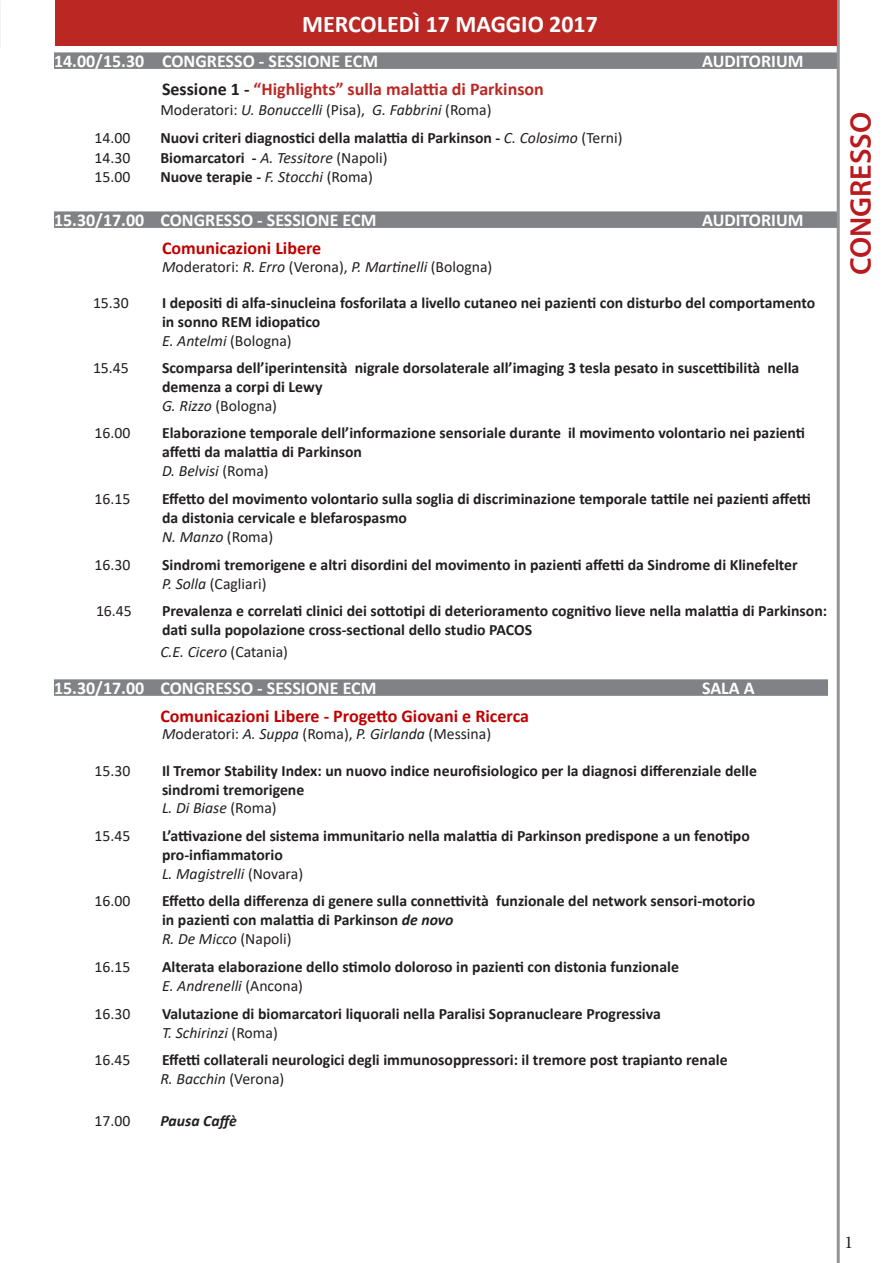
<style>
.page{position:relative;width:893px;height:1263px;background:#fff}
.page>*{position:absolute;margin:0;border:0;box-sizing:border-box;transform-origin:0 0}
.t1{font:600 30px "Myriad Pro";color:#ba191e}
.Normale{font:700 24px "Calibri";color:#fff}
.Normale-2{font:700 18px "Calibri";color:#fff}
.Normale-3{font:700 18px "Calibri";color:#c00000}
.Normale-4{font:700 18px "Calibri";color:#bb2824}
.t2{font:18px "Minion Pro";color:#231f20}
.Normale-5{font:700 15.75px/18.9px "Calibri";color:#231f20}
.Normale-6{font:15.75px "Calibri";color:#231f20}
.Normale-7{font:italic 15.75px "Calibri";color:#231f20}
.Normale-8{font:italic 700 15.75px "Calibri";color:#231f20}
.s1{color:#231f20}
.s2{font-style:italic}
.s3{font-weight:400;font-style:italic}
.s4{font-weight:400}
.s5{font-style:normal}
</style>
<div class="page">
<div style="left:54px;top:52px;width:784px;height:17px;background:#808285"></div>
<div style="left:54px;top:211px;width:783px;height:17px;background:#808285"></div>
<div style="left:54px;top:679px;width:774px;height:17px;background:#808285"></div>
<hr style="left:837px;top:0;width:3px;height:1263px;background:#939598">
<div style="left:55px;top:0;width:781px;height:45px;background:#bb2824"></div>
<p class="Normale" style="left:302px;top:7px;width:297px">MERCOLEDÌ 17 MAGGIO 2017</p>
<p class="Normale-2" style="left:54px;top:48px;width:326px">14.00/15.30 CONGRESSO - SESSIONE ECM</p>
<p class="Normale-2" style="left:702px;top:48px;width:103px">AUDITORIUM</p>
<p class="Normale-4" style="left:162px;top:76px;width:383px"><span class="s1">Sessione 1 -</span> “Highlights” sulla malattia di Parkinson</p>
<p class="Normale-6" style="left:160px;top:99px;width:333px">Moderatori: <span class="s2">U. Bonuccelli</span> (Pisa), <span class="s2">G. Fabbrini</span> (Roma)</p>
<p class="Normale-6" style="left:94px;top:127px;width:37px">14.00</p>
<p class="Normale-5" style="left:160px;top:129px;width:464px">Nuovi criteri diagnostici della malattia di Parkinson - <span class="s3">C. Colosimo</span> <span class="s4">(Terni)</span></p>
<p class="Normale-6" style="left:94px;top:147px;width:37px">14.30</p>
<p class="Normale-5" style="left:160px;top:148px;width:229px">Biomarcatori - <span class="s3">A. Tessitore</span> <span class="s4">(Napoli)</span></p>
<p class="Normale-6" style="left:94px;top:166px;width:37px">15.00</p>
<p class="Normale-5" style="left:160px;top:168px;width:214px">Nuove terapie - <span class="s3">F. Stocchi</span> <span class="s4">(Roma)</span></p>
<p class="Normale-2" style="left:54px;top:207px;width:324px">15.30/17.00 CONGRESSO - SESSIONE ECM</p>
<p class="Normale-2" style="left:702px;top:207px;width:103px">AUDITORIUM</p>
<p class="Normale-3" style="left:162px;top:235px;width:161px">Comunicazioni Libere</p>
<p class="Normale-6" style="left:162px;top:255px;width:332px"><span class="s2">M</span>oderatori: <span class="s2">R. Erro</span> (Verona), <span class="s2">P. Martinelli</span> (Bologna)</p>
<p class="Normale-6" style="left:93px;top:292px;width:37px">15.30</p>
<p class="Normale-5" style="left:162px;top:293px;width:655px">I depositi di alfa-sinucleina fosforilata a livello cutaneo nei pazienti con disturbo del comportamento in sonno REM idiopatico</p>
<p class="Normale-7" style="left:162px;top:329px;width:131px">E. Antelmi <span class="s5">(Bologna)</span></p>
<p class="Normale-6" style="left:93px;top:357px;width:37px">15.45</p>
<p class="Normale-5" style="left:162px;top:359px;width:639px">Scomparsa dell’iperintensità nigrale dorsolaterale all’imaging 3 tesla pesato in suscettibilità nella demenza a corpi di Lewy</p>
<p class="Normale-6" style="left:162px;top:395px;width:117px"><span class="s2">G. Rizzo</span> (Bologna)</p>
<p class="Normale-6" style="left:94px;top:422px;width:37px">16.00</p>
<p class="Normale-5" style="left:162px;top:423px;width:644px">Elaborazione temporale dell’informazione sensoriale durante il movimento volontario nei pazienti affetti da malattia di Parkinson</p>
<p class="Normale-7" style="left:162px;top:460px;width:108px">D. Belvisi <span class="s5">(Roma)</span></p>
<p class="Normale-6" style="left:94px;top:488px;width:37px">16.15</p>
<p class="Normale-5" style="left:162px;top:489px;width:650px">Effetto del movimento volontario sulla soglia di discriminazione temporale tattile nei pazienti affetti da distonia cervicale e blefarospasmo</p>
<p class="Normale-7" style="left:162px;top:526px;width:113px">N. Manzo <span class="s5">(Roma)</span></p>
<p class="Normale-6" style="left:94px;top:553px;width:37px">16.30</p>
<p class="Normale-5" style="left:162px;top:555px;width:637px">Sindromi tremorigene e altri disordini del movimento in pazienti affetti da Sindrome di Klinefelter<br><span class="s3">P. Solla</span> <span class="s4">(Cagliari)</span></p>
<p class="Normale-6" style="left:96px;top:600px;width:37px">16.45</p>
<p class="Normale-5" style="left:162px;top:602px;width:667px">Prevalenza e correlati clinici dei sottotipi di deterioramento cognitivo lieve nella malattia di Parkinson: dati sulla popolazione cross-sectional dello studio PACOS</p>
<p class="Normale-7" style="left:160px;top:641px;width:129px">C.E. Cicero <span class="s5">(Catania)</span></p>
<p class="Normale-2" style="left:54px;top:675px;width:324px">15.30/17.00 CONGRESSO - SESSIONE ECM</p>
<p class="Normale-2" style="left:702px;top:675px;width:54px">SALA A</p>
<p class="Normale-3" style="left:160px;top:703px;width:370px">Comunicazioni Libere - Progetto Giovani e Ricerca</p>
<p class="Normale-6" style="left:162px;top:723px;width:331px"><span class="s2">M</span>oderatori: <span class="s2">A. Suppa</span> (Roma), <span class="s2">P. Girlanda</span> (Messina)</p>
<p class="Normale-6" style="left:94px;top:759px;width:37px">15.30</p>
<p class="Normale-5" style="left:162px;top:761px;width:596px">Il Tremor Stability Index: un nuovo indice neurofisiologico per la diagnosi differenziale delle sindromi tremorigene</p>
<p class="Normale-7" style="left:162px;top:797px;width:116px">L. Di Biase <span class="s5">(Roma)</span></p>
<p class="Normale-6" style="left:94px;top:825px;width:37px">15.45</p>
<p class="Normale-5" style="left:162px;top:826px;width:589px">L’attivazione del sistema immunitario nella malattia di Parkinson predispone a un fenotipo</p>
<p class="Normale-5" style="left:162px;top:845px;width:122px">pro-infiammatorio</p>
<p class="Normale-7" style="left:162px;top:863px;width:143px">L. Magistrelli <span class="s5">(Novara)</span></p>
<p class="Normale-6" style="left:94px;top:890px;width:37px">16.00</p>
<p class="Normale-5" style="left:162px;top:891px;width:595px">Effetto della differenza di genere sulla connettività funzionale del network sensori-motorio</p>
<p class="Normale-5" style="left:162px;top:910px;width:293px">in pazienti con malattia di Parkinson <span class="s2">de novo</span></p>
<p class="Normale-7" style="left:162px;top:928px;width:131px">R. De Micco <span class="s5">(Napoli)</span></p>
<p class="Normale-6" style="left:94px;top:956px;width:37px">16.15</p>
<p class="Normale-5" style="left:162px;top:957px;width:518px">Alterata elaborazione dello stimolo doloroso in pazienti con distonia funzionale</p>
<p class="Normale-7" style="left:162px;top:974px;width:143px">E. Andrenelli <span class="s5">(Ancona)</span></p>
<p class="Normale-6" style="left:94px;top:1002px;width:37px">16.30</p>
<p class="Normale-5" style="left:162px;top:1004px;width:500px">Valutazione di biomarcatori liquorali nella Paralisi Sopranucleare Progressiva</p>
<p class="Normale-7" style="left:162px;top:1021px;width:117px">T. Schirinzi <span class="s5">(Roma)</span></p>
<p class="Normale-6" style="left:94px;top:1049px;width:37px">16.45</p>
<p class="Normale-5" style="left:162px;top:1050px;width:567px">Effetti collaterali neurologici degli immunosoppressori: il tremore post trapianto renale</p>
<p class="Normale-7" style="left:160px;top:1068px;width:126px">R. Bacchin <span class="s5">(Verona)</span></p>
<p class="Normale-6" style="left:94px;top:1110px;width:37px">17.00</p>
<p class="Normale-8" style="left:160px;top:1110px;width:78px">Pausa Caffè</p>
<h1 class="t1" style="left:842px;top:275px;width:165px;rotate:-90deg">CONGRESSO</h1>
<p class="t2" style="left:844px;top:1230px;width:10px">1</p>
</div>
